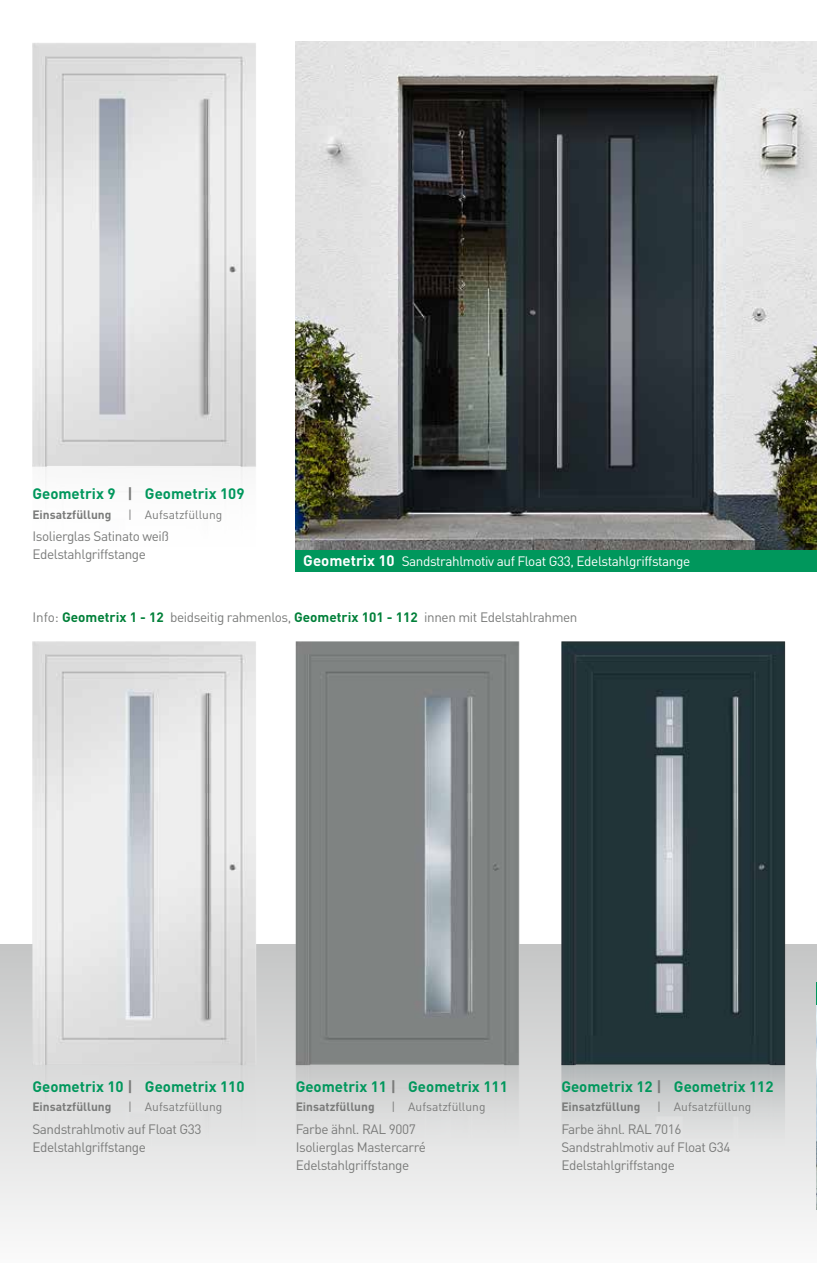
<style>
.page{position:relative;width:817px;height:1263px;background:#fff}
.page>*{position:absolute;margin:0;border:0;box-sizing:border-box;transform-origin:0 0}
.t1{font:700 15px "DIN";color:#00975c}
.t2{font:13.5px/18px "DIN Pro";letter-spacing:-.03em;color:#7a7b7a}
.t3{font:13.5px "DIN Pro";letter-spacing:-.03em;color:#fff}
.t4{font:12px "DIN";color:#7a7b7a}
.t5{font:700 12px "DIN";color:#7a7b7a}
.s1{color:#7a7b7a}
.s2{font-family:"DIN";font-weight:700;font-size:15px}
.s3{font-family:"DIN"}
.s4{font-family:"DIN";font-weight:700;color:#008039}
</style>
<div class="page">
<div style="left:0;top:944px;width:816px;height:319px;background:linear-gradient(to bottom,#c5c6c6,#fafafa)"></div>
<div style="left:32px;top:1065px;width:224px;height:95px;background:#e0e0e1"></div>
<img style="left:295px;top:1065px;width:224px;height:95px">
<img style="left:561px;top:1065px;width:224px;height:95px">
<img style="left:295px;top:41px;width:521px;height:509px">
<img style="left:32px;top:641px;width:224px;height:424px">
<img style="left:32px;top:43px;width:224px;height:424px">
<img style="left:295px;top:641px;width:224px;height:424px">
<img style="left:561px;top:641px;width:224px;height:424px">
<img style="left:816px;top:1005px;width:1px;height:205px">
<svg style="left:816px;top:982px;width:1px;height:23px"></svg>
<div style="left:295px;top:550px;width:521px;height:21px;background:#00975c"></div>
<p class="t1" style="left:32px;top:484px;width:213px">Geometrix 9 <span class="s1">|</span> Geometrix 109</p>
<p class="t5" style="left:32px;top:506px;width:81px">Einsatzfüllung</p>
<p class="t4" style="left:128px;top:507px;width:95px">| Aufsatzfüllung</p>
<p class="t2" style="left:32px;top:526px;width:138px">Isolierglas Satinato weiß<br>Edelstahlgriffstange</p>
<p class="t3" style="left:303px;top:552px;width:388px"><span class="s2">Geometrix 10</span> Sandstrahlmotiv auf Float G33, Edelstahlgriffstange</p>
<p class="t2" style="left:32px;top:608px;width:546px"><span class="s3">Info:</span> <span class="s4">Geometrix 1 - 12</span> beidseitig rahmenlos, <span class="s4">Geometrix 101 - 112</span> innen mit Edelstahlrahmen</p>
<p class="t1" style="left:32px;top:1077px;width:213px">Geometrix 10 <span class="s1">|</span> Geometrix 110</p>
<p class="t5" style="left:32px;top:1099px;width:81px">Einsatzfüllung</p>
<p class="t4" style="left:128px;top:1099px;width:95px">| Aufsatzfüllung</p>
<p class="t2" style="left:32px;top:1119px;width:171px">Sandstrahlmotiv auf Float G33<br>Edelstahlgriffstange</p>
<p class="t1" style="left:295px;top:1077px;width:213px">Geometrix 11 <span class="s1">|</span> Geometrix 111</p>
<p class="t5" style="left:295px;top:1099px;width:81px">Einsatzfüllung</p>
<p class="t4" style="left:391px;top:1099px;width:95px">| Aufsatzfüllung</p>
<p class="t2" style="left:295px;top:1119px;width:132px">Farbe ähnl. RAL 9007<br>Isolierglas Mastercarré<br>Edelstahlgriffstange</p>
<p class="t1" style="left:561px;top:1077px;width:213px">Geometrix 12 <span class="s1">|</span> Geometrix 112</p>
<p class="t5" style="left:561px;top:1099px;width:81px">Einsatzfüllung</p>
<p class="t4" style="left:657px;top:1099px;width:95px">| Aufsatzfüllung</p>
<p class="t2" style="left:561px;top:1119px;width:171px">Farbe ähnl. RAL 7016<br>Sandstrahlmotiv auf Float G34<br>Edelstahlgriffstange</p>
</div>
